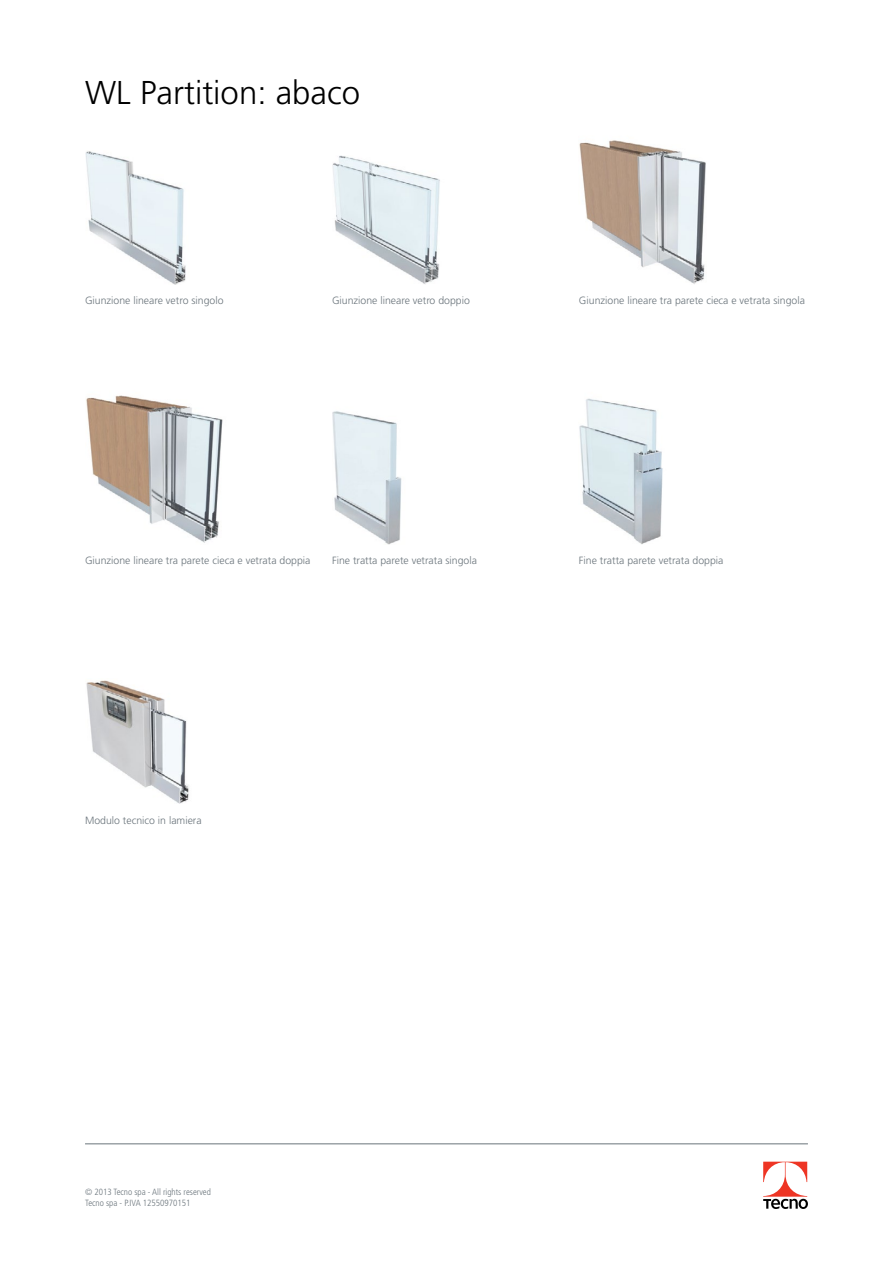
<style>
.page{position:relative;width:893px;height:1263px;background:#fff}
.page>*{position:absolute;margin:0;border:0;box-sizing:border-box;transform-origin:0 0}
.t1{font:300 33px "Frutiger LT";color:#000}
.t2{font:300 10.5px "Frutiger LT";color:#6a747b}
.t3{font:300 condensed 9px/10.8px "Frutiger LT";color:#6a747b}
</style>
<div class="page">
<svg style="left:763px;top:1162px;width:45px;height:47px"></svg>
<hr style="left:85px;top:1143px;width:723px;height:1px;background:#6a747b">
<img style="left:86px;top:680px;width:103px;height:124px">
<img style="left:85px;top:151px;width:101px;height:133px">
<img style="left:332px;top:155px;width:108px;height:129px">
<img style="left:332px;top:411px;width:70px;height:133px">
<img style="left:579px;top:398px;width:84px;height:146px">
<img style="left:579px;top:140px;width:127px;height:144px">
<img style="left:86px;top:395px;width:137px;height:148px">
<h1 class="t1" style="left:85px;top:74px;width:276px">WL Partition: abaco</h1>
<p class="t2" style="left:85px;top:295px;width:140px">Giunzione lineare vetro singolo</p>
<p class="t2" style="left:332px;top:295px;width:139px">Giunzione lineare vetro doppio</p>
<p class="t2" style="left:579px;top:295px;width:227px">Giunzione lineare tra parete cieca e vetrata singola</p>
<p class="t2" style="left:85px;top:554px;width:227px">Giunzione lineare tra parete cieca e vetrata doppia</p>
<p class="t2" style="left:332px;top:554px;width:147px">Fine tratta parete vetrata singola</p>
<p class="t2" style="left:579px;top:554px;width:146px">Fine tratta parete vetrata doppia</p>
<p class="t2" style="left:85px;top:814px;width:118px">Modulo tecnico in lamiera</p>
<p class="t3" style="left:85px;top:1187px;width:127px">© 2013 Tecno spa - All rights reserved<br>Tecno spa - P.IVA 12550970151</p>
</div>
